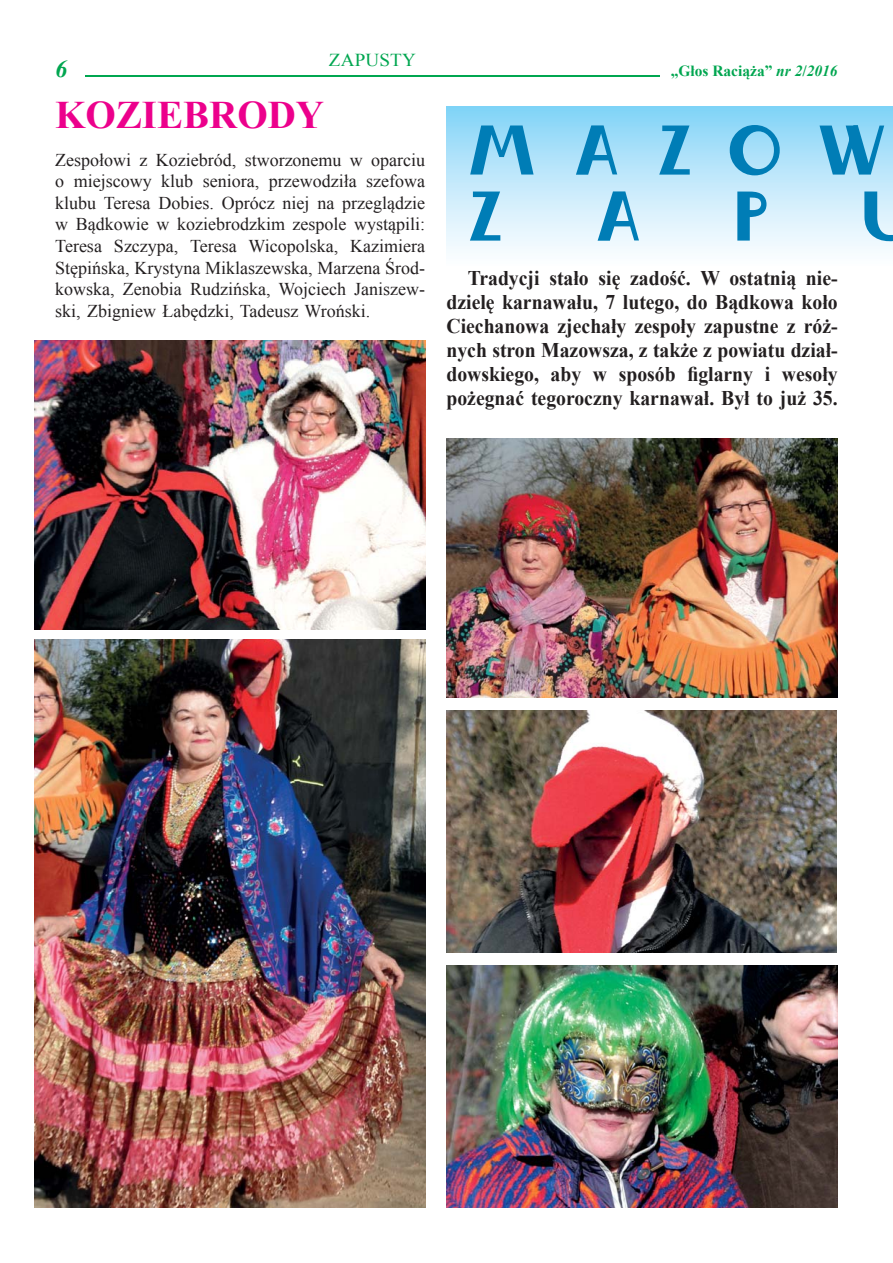
<style>
.page{position:relative;width:893px;height:1263px;background:#fff}
.page>*{position:absolute;margin:0;border:0;box-sizing:border-box;transform-origin:0 0}
.t1{font:63px/66px "Wabene";letter-spacing:.595em;color:#007db6}
.t2{font:700 39px "Times New Roman";color:#ec008c}
.t3{font:italic 700 24.15px "Times New Roman";color:#00a650}
.t4{font:700 20.85px/24px "Times New Roman";color:#231f20;text-align:justify;scale:.94 1}
.t5{font:18.15px "Times New Roman";letter-spacing:.01em;color:#00a650;scale:1.05 1}
.t6{font:18px/21.6px "Times New Roman";color:#231f20;text-align:justify}
.t7{font:700 15.45px "Times New Roman";color:#00a650}
.s1{font-style:italic}
</style>
<div class="page">
<hr style="left:85px;top:75px;width:574px;height:2px;background:#00a650">
<div style="left:446px;top:106px;width:447px;height:160px;background:linear-gradient(to bottom,#84d4f7,#fff)"></div>
<img style="left:446px;top:965px;width:392px;height:243px">
<img style="left:34px;top:340px;width:391px;height:289px">
<img style="left:446px;top:438px;width:392px;height:259px">
<img style="left:446px;top:710px;width:390px;height:242px">
<img style="left:34px;top:639px;width:391px;height:569px">
<p class="t5" style="left:329px;top:50px;width:84px">ZAPUSTY</p>
<h3 class="t3" style="left:55px;top:55px;width:14px">6</h3>
<p class="t7" style="left:671px;top:63px;width:168px">„Głos Raciąża” <span class="s1">nr 2</span>/<span class="s1">2016</span></p>
<h2 class="t2" style="left:55px;top:94px;width:270px">KOZIEBRODY</h2>
<p class="t6" style="left:55px;top:149px;width:371px">Zespołowi z Koziebród, stworzonemu w oparciu o miejscowy klub seniora, przewodziła szefowa klubu Teresa Dobies. Oprócz niej na przeglądzie w Bądkowie w koziebrodzkim zespole wystąpili:<br>Teresa Szczypa, Teresa Wicopolska, Kazimiera Stępińska, Krystyna Miklaszewska, Marzena Środ&shy;kowska, Zenobia Rudzińska, Wojciech Janiszew&shy;ski, Zbigniew Łabędzki, Tadeusz Wroński.</p>
<h1 class="t1" style="left:470px;top:120px;width:418px">MAZOW<br>Z</h1>
<h1 class="t1" style="left:598px;top:186px;width:46px">A</h1>
<h1 class="t1" style="left:735px;top:186px;width:35px">P</h1>
<h1 class="t1" style="left:862px;top:186px;width:53px">U</h1>
<p class="t4" style="left:446px;top:266px;width:418px;text-indent:21px">Tradycji stało się zadość. W ostatnią nie&shy;dzielę karnawału, 7 lutego, do Bądkowa koło Ciechanowa zjechały zespoły zapustne z róż&shy;nych stron Mazowsza, z także z powiatu dział&shy;dowskiego, aby w sposób figlarny i wesoły pożegnać tegoroczny karnawał. Był to już 35.</p>
</div>
